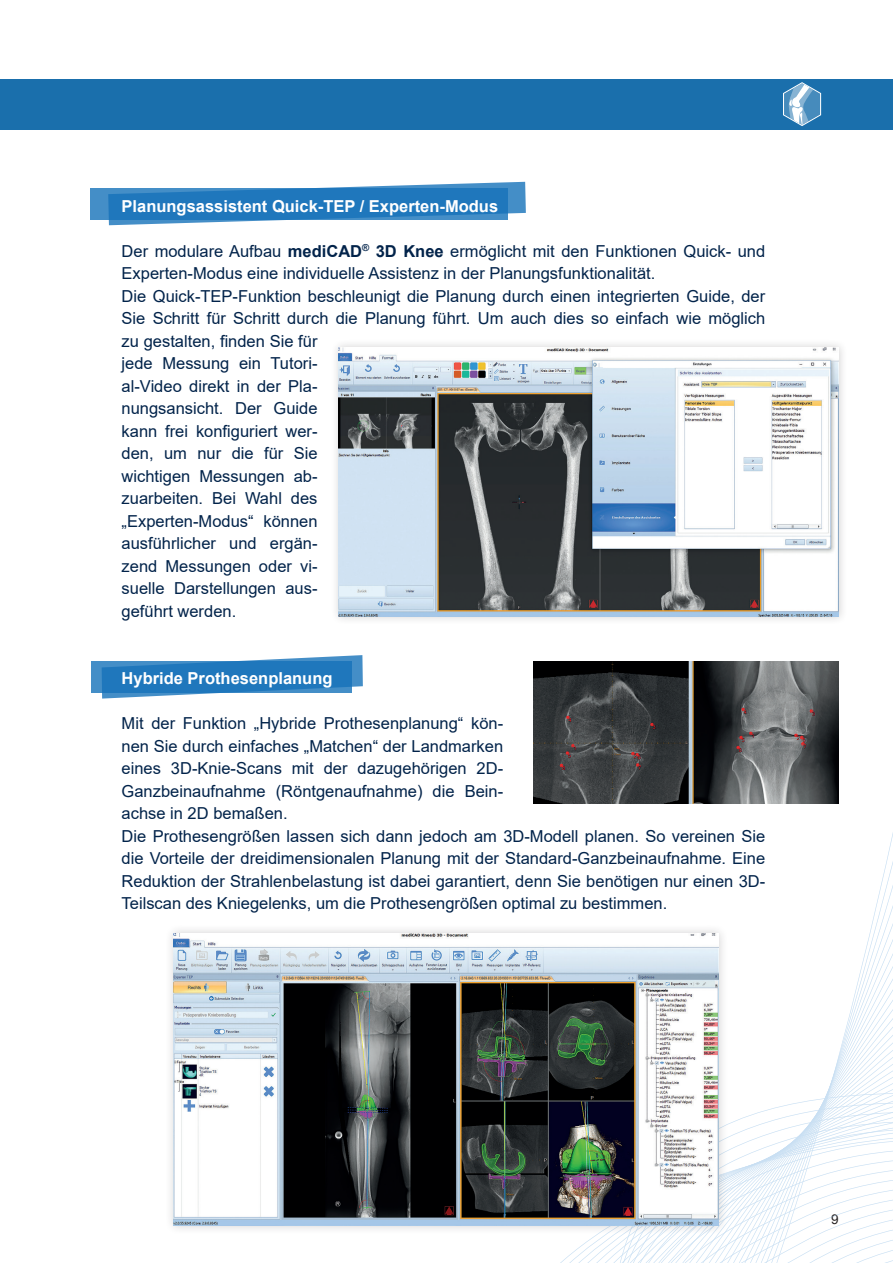
<style>
.page{position:relative;width:893px;height:1263px;background:#fff}
.page>*{position:absolute;margin:0;border:0;box-sizing:border-box;transform-origin:0 0}
.Hectec_-_Fliestext{font:16.5px/22.5px "Arial";color:#02234a}
.Eyecatcher{font:700 16.5px "Arial";color:#fff}
.t1{font:13.5px "Arial";color:#231f20}
.s1{font-weight:700}
</style>
<div class="page">
<div style="left:0;top:79px;width:893px;height:51px;background:#1a6fac"></div>
<svg style="left:783px;top:82px;width:38px;height:44px"></svg>
<svg style="left:91px;top:661px;width:802px;height:602px"></svg>
<div style="left:91px;top:188px;width:417px;height:31px;background:#448ec7"></div>
<svg style="left:108px;top:182px;width:418px;height:43px"></svg>
<img style="left:533px;top:662px;width:306px;height:141px">
<div style="left:330px;top:339px;width:518px;height:286px;background:#231f20;opacity:.2"></div>
<img style="left:339px;top:347px;width:500px;height:269px">
<div style="left:91px;top:661px;width:261px;height:31px;background:#448ec7"></div>
<svg style="left:102px;top:655px;width:261px;height:43px"></svg>
<div style="left:164px;top:924px;width:564px;height:311px;background:#231f20;opacity:.2"></div>
<img style="left:174px;top:933px;width:545px;height:292px">
<p class="Eyecatcher" style="left:122px;top:194px;width:378px">Planungsassistent Quick-TEP / Experten-Modus</p>
<p class="Hectec_-_Fliestext" style="left:122px;top:239px;width:645px">Der modulare Aufbau <span class="s1">mediCAD</span><sup>®</sup> <span class="s1">3D Knee</span> ermöglicht mit den Funktionen Quick- und<br>Experten-Modus eine individuelle Assistenz in der Planungsfunktionalität.</p>
<p class="Hectec_-_Fliestext" style="left:122px;top:284px;width:645px">Die Quick-TEP-Funktion beschleunigt die Planung durch einen integrierten Guide, der<br>Sie Schritt für Schritt durch die Planung führt. Um auch dies so einfach wie möglich zu gestalten, finden Sie für<br>jede Messung ein Tutori-<br>al-Video direkt in der Pla-<br>nungsansicht. Der Guide<br>kann frei konfiguriert wer-<br>den, um nur die für Sie<br>wichtigen Messungen ab-<br>zuarbeiten. Bei Wahl des<br>„Experten-Modus“ können<br>ausführlicher und ergän-<br>zend Messungen oder vi-<br>suelle Darstellungen aus-<br>geführt werden.</p>
<p class="Eyecatcher" style="left:122px;top:667px;width:212px">Hybride Prothesenplanung</p>
<p class="Hectec_-_Fliestext" style="left:122px;top:712px;width:383px;text-align:justify">Mit der Funktion „Hybride Prothesenplanung“ kön&shy;nen Sie durch einfaches „Matchen“ der Landmarken eines 3D-Knie-Scans mit der dazugehörigen 2D-Ganzbeinaufnahme (Röntgenaufnahme) die Bein&shy;achse in 2D bemaßen.</p>
<p class="Hectec_-_Fliestext" style="left:122px;top:824px;width:645px;text-align:justify">Die Prothesengrößen lassen sich dann jedoch am 3D-Modell planen. So vereinen Sie die Vorteile der dreidimensionalen Planung mit der Standard-Ganzbeinaufnahme. Eine Reduktion der Strahlenbelastung ist dabei garantiert, denn Sie benötigen nur einen 3D-Teilscan des Kniegelenks, um die Prothesengrößen optimal zu bestimmen.</p>
<p class="t1" style="left:831px;top:1210px;width:9px">9</p>
</div>
